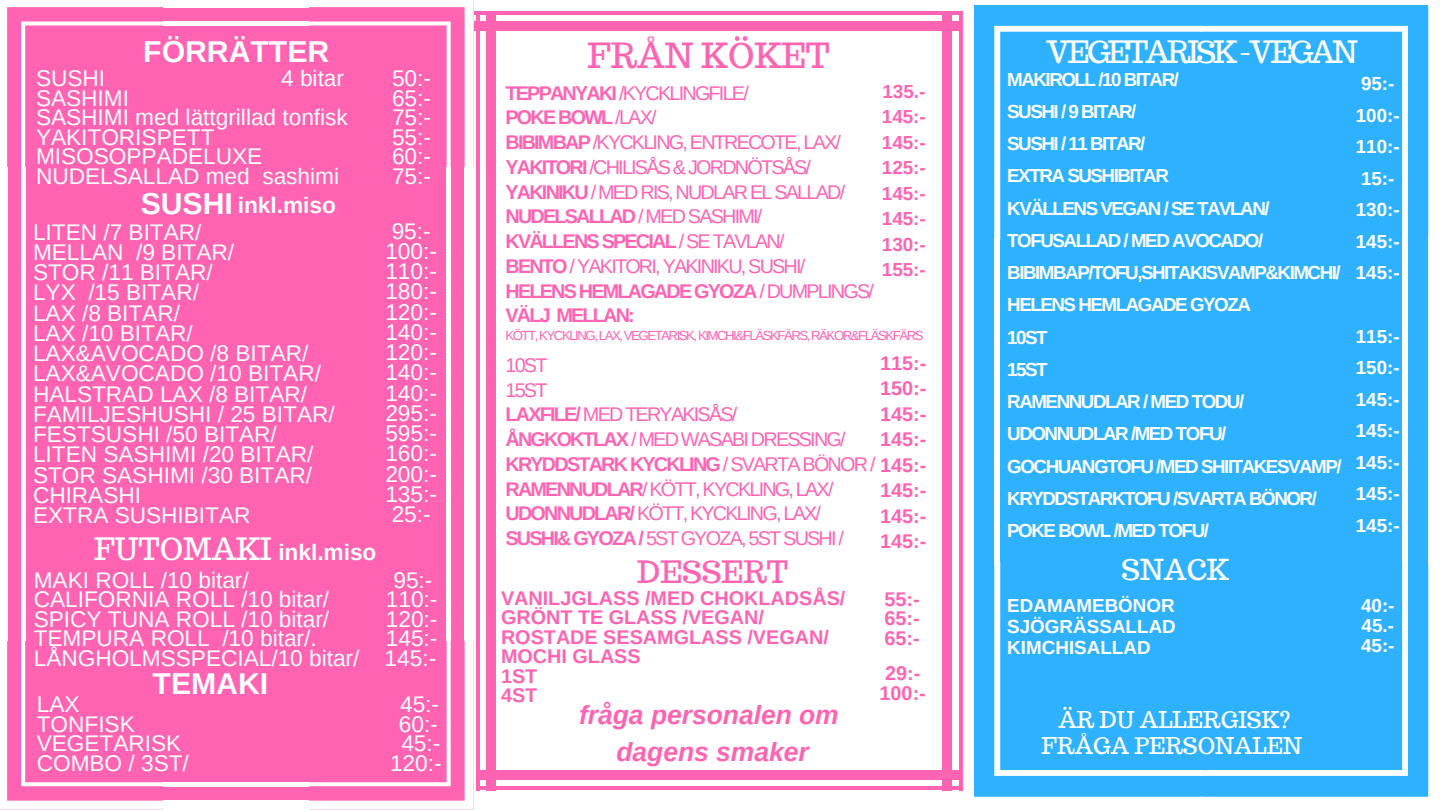
<style>
.page{position:relative;width:1440px;height:810px;background:#fff}
.page>*{position:absolute;margin:0;border:0;box-sizing:border-box;transform-origin:0 0}
.t1{font:34px "Trocchi";color:#ff63b1}
.t2{font:700 30.2px "Arimo";color:#fff}
.t3{font:30.2px "Trocchi";letter-spacing:-.09em;color:#fff}
.t4{font:30.2px "Trocchi";color:#fff}
.t5{font:30.2px "Trocchi";color:#ff63b1}
.t6{font:28.3px "Trocchi";color:#fff}
.t7{font:italic 700 26.4px/36.8px "Arimo";color:#ff63b1;text-align:center}
.t8{font:22.6px/20.2px "Arimo";color:#fff}
.t9{font:22.6px/26.2px "Trocchi";color:#fff;text-align:center}
.t10{font:700 22.6px "Arimo";color:#fff}
.t11{font:19.8px/24.8px "Arimo";letter-spacing:-.09em;color:#ff63b1}
.t12{font:700 19.8px/19.5px "Arimo";color:#ff63b1;text-align:justify}
.t13{font:700 18.9px/32.2px "Arimo";letter-spacing:-.08em;color:#fff;text-align:justify}
.t14{font:700 18.9px/25.5px "Arimo";color:#ff63b1;text-align:justify}
.t15{font:700 18.9px/31.5px "Arimo";color:#fff}
.t16{font:13.2px "Arimo";letter-spacing:-.11em;color:#ff63b1}
.s1{font-weight:700}
</style>
<div class="page">
<div style="left:0;top:0;width:474px;height:810px;background:#ff63b1"></div>
<div style="left:964px;top:0;width:476px;height:810px;background:#2eb2ff"></div>
<svg style="left:0;top:639px;width:164px;height:171px"></svg>
<svg style="left:307px;top:0;width:167px;height:168px"></svg>
<svg style="left:0;top:0;width:164px;height:168px"></svg>
<svg style="left:307px;top:639px;width:167px;height:171px"></svg>
<div style="left:163px;top:0;width:146px;height:7px;background:#fff"></div>
<hr style="left:163px;top:21px;width:146px;height:4px;background:#fff">
<div style="left:163px;top:801px;width:146px;height:9px;background:#fff"></div>
<hr style="left:163px;top:782px;width:146px;height:4px;background:#fff">
<div style="left:0;top:167px;width:7px;height:474px;background:#fff"></div>
<hr style="left:21px;top:167px;width:4px;height:474px;background:#fff">
<div style="left:465px;top:167px;width:9px;height:474px;background:#fff"></div>
<hr style="left:447px;top:167px;width:4px;height:474px;background:#fff">
<hr style="left:478px;top:787px;width:489px;height:3px;background:#ff63b1">
<div style="left:478px;top:770px;width:489px;height:10px;background:#ff63b1"></div>
<svg style="left:963px;top:564px;width:237px;height:246px"></svg>
<svg style="left:1203px;top:0;width:237px;height:238px"></svg>
<svg style="left:964px;top:0;width:239px;height:238px"></svg>
<svg style="left:994px;top:26px;width:414px;height:214px"></svg>
<svg style="left:1200px;top:564px;width:240px;height:246px"></svg>
<svg style="left:994px;top:562px;width:414px;height:214px"></svg>
<div style="left:961px;top:238px;width:13px;height:326px;background:#fff"></div>
<div style="left:994px;top:238px;width:6px;height:326px;background:#fff"></div>
<div style="left:1428px;top:238px;width:12px;height:326px;background:#fff"></div>
<div style="left:1402px;top:238px;width:6px;height:326px;background:#fff"></div>
<hr style="left:475px;top:11px;width:488px;height:3px;background:#ff63b1">
<div style="left:475px;top:21px;width:488px;height:10px;background:#ff63b1"></div>
<hr style="left:959px;top:11px;width:4px;height:780px;background:#ff63b1">
<div style="left:943px;top:11px;width:9px;height:780px;background:#ff63b1"></div>
<hr style="left:476px;top:11px;width:3px;height:780px;background:#ff63b1">
<div style="left:486px;top:11px;width:10px;height:780px;background:#ff63b1"></div>
<h2 class="t2" style="left:143px;top:35px;width:187px">FÖRRÄTTER</h2>
<p class="t8" style="left:36px;top:68px;width:71px">SUSHI</p>
<p class="t8" style="left:281px;top:68px;width:64px">4 bitar</p>
<p class="t8" style="left:36px;top:88px;width:313px;line-height:19.5px">SASHIMI<br>SASHIMI med lättgrillad tonfisk<br>YAKITORISPETT<br>MISOSOPPADELUXE<br>NUDELSALLAD med sashimi</p>
<h2 class="t2" style="left:141px;top:186px;width:94px">SUSHI</h2>
<p class="t10" style="left:238px;top:193px;width:100px">inkl.miso</p>
<p class="t8" style="left:33px;top:222px;width:303px">LITEN /7 BITAR/<br>MELLAN /9 BITAR/<br>STOR /11 BITAR/<br>LYX /15 BITAR/<br>LAX /8 BITAR/<br>LAX /10 BITAR/<br>LAX&amp;AVOCADO /8 BITAR/<br>LAX&amp;AVOCADO /10 BITAR/<br>HALSTRAD LAX /8 BITAR/<br>FAMILJESHUSHI / 25 BITAR/<br>FESTSUSHI /50 BITAR/<br>LITEN SASHIMI /20 BITAR/<br>STOR SASHIMI /30 BITAR/<br>CHIRASHI<br>EXTRA SUSHIBITAR</p>
<h2 class="t4" style="left:94px;top:529px;width:179px">FUTOMAKI</h2>
<p class="t10" style="left:278px;top:539px;width:100px">inkl.miso</p>
<p class="t8" style="left:392px;top:68px;width:40px;line-height:19.5px;text-align:justify">50:- 65:- 75:- 55:- 60:- 75:-</p>
<p class="t8" style="left:385px;top:221px;width:53px">95:-<br>100:-<br>110:-<br>180:-<br>120:-<br>140:-<br>120:-<br>140:-<br>140:-<br>295:-<br>595:-<br>160:-<br>200:-<br>135:-<br>25:-</p>
<p class="t8" style="left:34px;top:570px;width:217px">MAKI ROLL /10 bitar/</p>
<p class="t8" style="left:393px;top:570px;width:40px">95:-</p>
<p class="t8" style="left:34px;top:589px;width:297px">CALIFORNIA ROLL /10 bitar/</p>
<p class="t8" style="left:386px;top:589px;width:53px">110:-</p>
<p class="t8" style="left:34px;top:609px;width:297px">SPICY TUNA ROLL /10 bitar/</p>
<p class="t8" style="left:386px;top:609px;width:53px">120:-</p>
<p class="t8" style="left:34px;top:628px;width:284px">TEMPURA ROLL /10 bitar/.</p>
<p class="t8" style="left:34px;top:629px;width:405px;line-height:19.5px;text-align:right">145:-<br>LÅNGHOLMSSPECIAL/10 bitar/ 145:-</p>
<h2 class="t2" style="left:153px;top:666px;width:117px">TEMAKI</h2>
<p class="t8" style="left:37px;top:694px;width:44px">LAX</p>
<p class="t8" style="left:400px;top:694px;width:40px">45:-</p>
<p class="t8" style="left:37px;top:714px;width:100px">TONFISK</p>
<p class="t8" style="left:399px;top:714px;width:40px">60:-</p>
<p class="t8" style="left:37px;top:733px;width:146px">VEGETARISK</p>
<p class="t8" style="left:401px;top:733px;width:40px">45:-</p>
<p class="t8" style="left:37px;top:753px;width:154px">COMBO / 3ST/</p>
<p class="t8" style="left:390px;top:753px;width:53px">120:-</p>
<h1 class="t1" style="left:588px;top:33px;width:244px">FRÅN KÖKET</h1>
<h2 class="t3" style="left:1046px;top:32px;width:313px">VEGETARISK-VEGAN</h2>
<p class="t11" style="left:506px;top:80px;width:370px"><span class="s1">TEPPANYAKI</span> /KYCKLINGFILE/<br><span class="s1">POKE BOWL</span> /LAX/<br><span class="s1">BIBIMBAP</span> /KYCKLING, ENTRECOTE, LAX/<br><span class="s1">YAKITORI</span> /CHILISÅS &amp; JORDNÖTSÅS/<br><span class="s1">YAKINIKU</span> / MED RIS, NUDLAR EL SALLAD/<br><span class="s1">NUDELSALLAD</span> / MED SASHIMI/<br><span class="s1">KVÄLLENS SPECIAL</span> / SE TAVLAN/<br><span class="s1">BENTO</span> / YAKITORI, YAKINIKU, SUSHI/<br><span class="s1">HELENS HEMLAGADE GYOZA</span> / DUMPLINGS/<br><span class="s1">VÄLJ MELLAN:</span></p>
<p class="t11" style="left:506px;top:353px;width:422px">10ST<br>15ST<br><span class="s1">LAXFILE/</span> MED TERYAKISÅS/<br><span class="s1">ÅNGKOKTLAX</span> / MED WASABI DRESSING/<br><span class="s1">KRYDDSTARK KYCKLING</span> / SVARTA BÖNOR / <span class="s1">145:-<br>RAMENNUDLAR</span>/ KÖTT, KYCKLING, LAX/<br><span class="s1">UDONNUDLAR/</span> KÖTT, KYCKLING, LAX/<br><span class="s1">SUSHI&amp; GYOZA /</span> 5ST GYOZA, 5ST SUSHI /</p>
<h2 class="t5" style="left:637px;top:552px;width:152px">DESSERT</h2>
<p class="t12" style="left:501px;top:588px;width:346px;text-align:left">VANILJGLASS /MED CHOKLADSÅS/<br>GRÖNT TE GLASS /VEGAN/<br>ROSTADE SESAMGLASS /VEGAN/<br>MOCHI GLASS<br>1ST<br>4ST</p>
<p class="t13" style="left:1007px;top:63px;width:336px;text-align:left">MAKIROLL /10 BITAR/<br>SUSHI / 9 BITAR/<br>SUSHI / 11 BITAR/<br>EXTRA SUSHIBITAR<br>KVÄLLENS VEGAN / SE TAVLAN/<br>TOFUSALLAD / MED AVOCADO/<br>BIBIMBAP/TOFU,SHITAKISVAMP&amp;KIMCHI/<br>HELENS HEMLAGADE GYOZA<br>10ST<br>15ST<br>RAMENNUDLAR / MED TODU/<br>UDONNUDLAR /MED TOFU/<br>GOCHUANGTOFU /MED SHIITAKESVAMP/<br>KRYDDSTARKTOFU /SVARTA BÖNOR/<br>POKE BOWL /MED TOFU/</p>
<p class="t15" style="left:1356px;top:68px;width:46px">95:-<br>100:-<br>110:-<br>15:-<br>130:-<br>145:-<br>145:-</p>
<p class="t14" style="left:882px;top:78px;width:46px">135.- 145:- 145:- 125:- 145:- 145:- 130:- 155:-</p>
<p class="t16" style="left:506px;top:328px;width:420px">KÖTT, KYCKLING, LAX, VEGETARISK, KIMCHI&amp;FLÄSKFÄRS, RÄKOR&amp;FLÄSKFÄRS</p>
<p class="t13" style="left:1356px;top:321px;width:46px;line-height:31.5px">115:- 150:- 145:- 145:- 145:- 145:- 145:-</p>
<p class="t12" style="left:880px;top:350px;width:48px;line-height:25.5px">115:- 150:- 145:- 145:-</p>
<p class="t12" style="left:880px;top:478px;width:48px;line-height:25.5px">145:- 145:- 145:-</p>
<p class="t6" style="left:1122px;top:551px;width:109px">SNACK</p>
<p class="t13" style="left:1007px;top:594px;width:170px;line-height:21px">EDAMAMEBÖNOR SJÖGRÄSSALLAD KIMCHISALLAD</p>
<p class="t13" style="left:1361px;top:595px;width:35px;line-height:20.2px">40:- 45.- 45:-</p>
<p class="t12" style="left:885px;top:589px;width:37px">55:- 65:- 65:-</p>
<p class="t12" style="left:880px;top:664px;width:48px">29:-<br>100:-</p>
<p class="t7" style="left:579px;top:696px;width:261px">fråga personalen om dagens smaker</p>
<p class="t9" style="left:1042px;top:707px;width:262px">ÄR DU ALLERGISK?<br>FRÅGA PERSONALEN</p>
</div>
